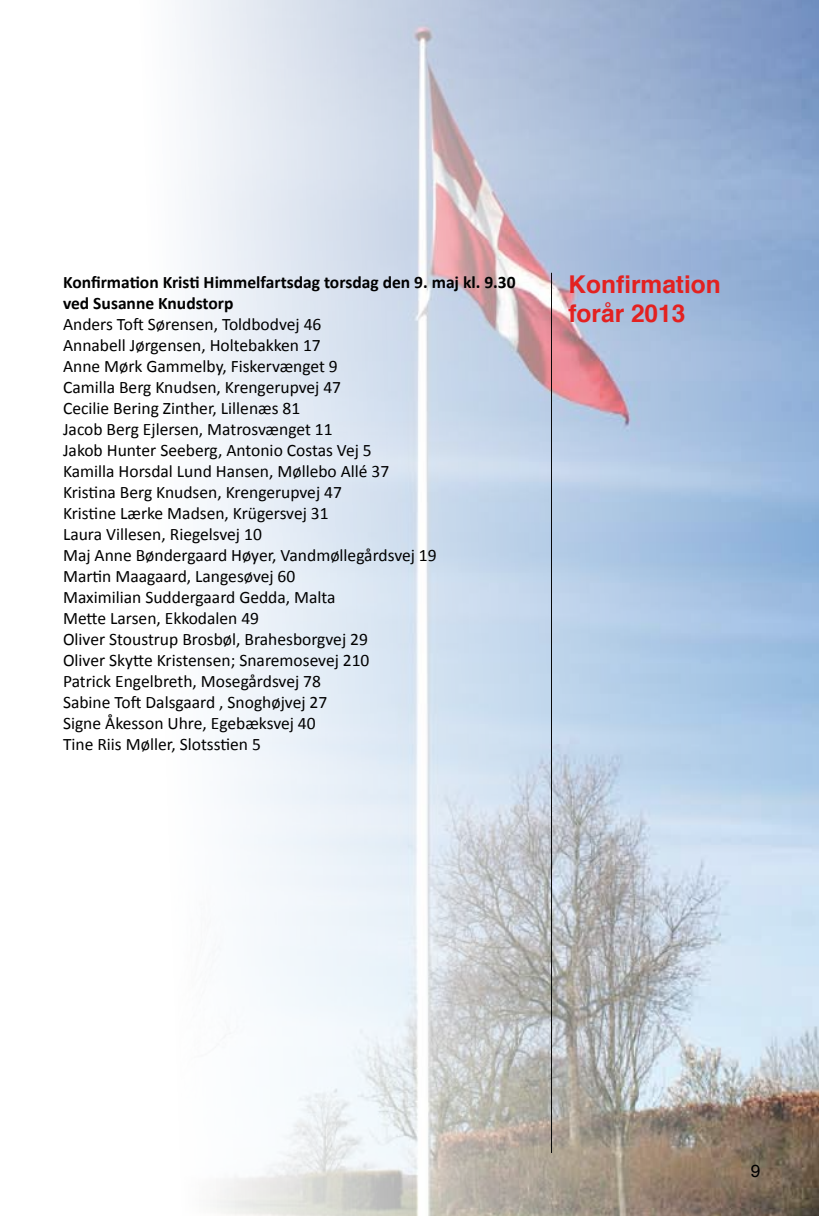
<style>
.page{position:relative;width:819px;height:1216px;background:#fff}
.page>*{position:absolute;margin:0;border:0;box-sizing:border-box;transform-origin:0 0}
.t1{font:700 24.5px/29.4px "Helvetica";color:#e32120}
.t2{font:17.5px/21px "Calibri";color:#000}
.t3{font:700 17.5px/21px "Calibri";color:#000}
.t4{font:17.5px "Helvetica";color:#000}
</style>
<div class="page">
<img style="left:182px;top:0;width:637px;height:1215px">
<hr style="left:551px;top:273px;width:1px;height:879px;background:#000">
<p class="t3" style="left:63px;top:270px;width:454px">Konfirmation Kristi Himmelfartsdag torsdag den 9. maj kl. 9.30 ved Susanne Knudstorp</p>
<p class="t2" style="left:63px;top:312px;width:375px">Anders Toft Sørensen, Toldbodvej 46<br>Annabell Jørgensen, Holtebakken 17<br>Anne Mørk Gammelby, Fiskervænget 9<br>Camilla Berg Knudsen, Krengerupvej 47<br>Cecilie Bering Zinther, Lillenæs 81<br>Jacob Berg Ejlersen, Matrosvænget 11<br>Jakob Hunter Seeberg, Antonio Costas Vej 5<br>Kamilla Horsdal Lund Hansen, Møllebo Allé 37<br>Kristina Berg Knudsen, Krengerupvej 47<br>Kristine Lærke Madsen, Krügersvej 31<br>Laura Villesen, Riegelsvej 10<br>Maj Anne Bøndergaard Høyer, Vandmøllegårdsvej 19<br>Martin Maagaard, Langesøvej 60<br>Maximilian Suddergaard Gedda, Malta<br>Mette Larsen, Ekkodalen 49<br>Oliver Stoustrup Brosbøl, Brahesborgvej 29<br>Oliver Skytte Kristensen; Snaremosevej 210<br>Patrick Engelbreth, Mosegårdsvej 78<br>Sabine Toft Dalsgaard , Snoghøjvej 27<br>Signe Åkesson Uhre, Egebæksvej 40<br>Tine Riis Møller, Slotsstien 5</p>
<h1 class="t1" style="left:568px;top:270px;width:154px">Konfirmation forår 2013</h1>
<p class="t4" style="left:750px;top:1157px;width:11px">9</p>
</div>
